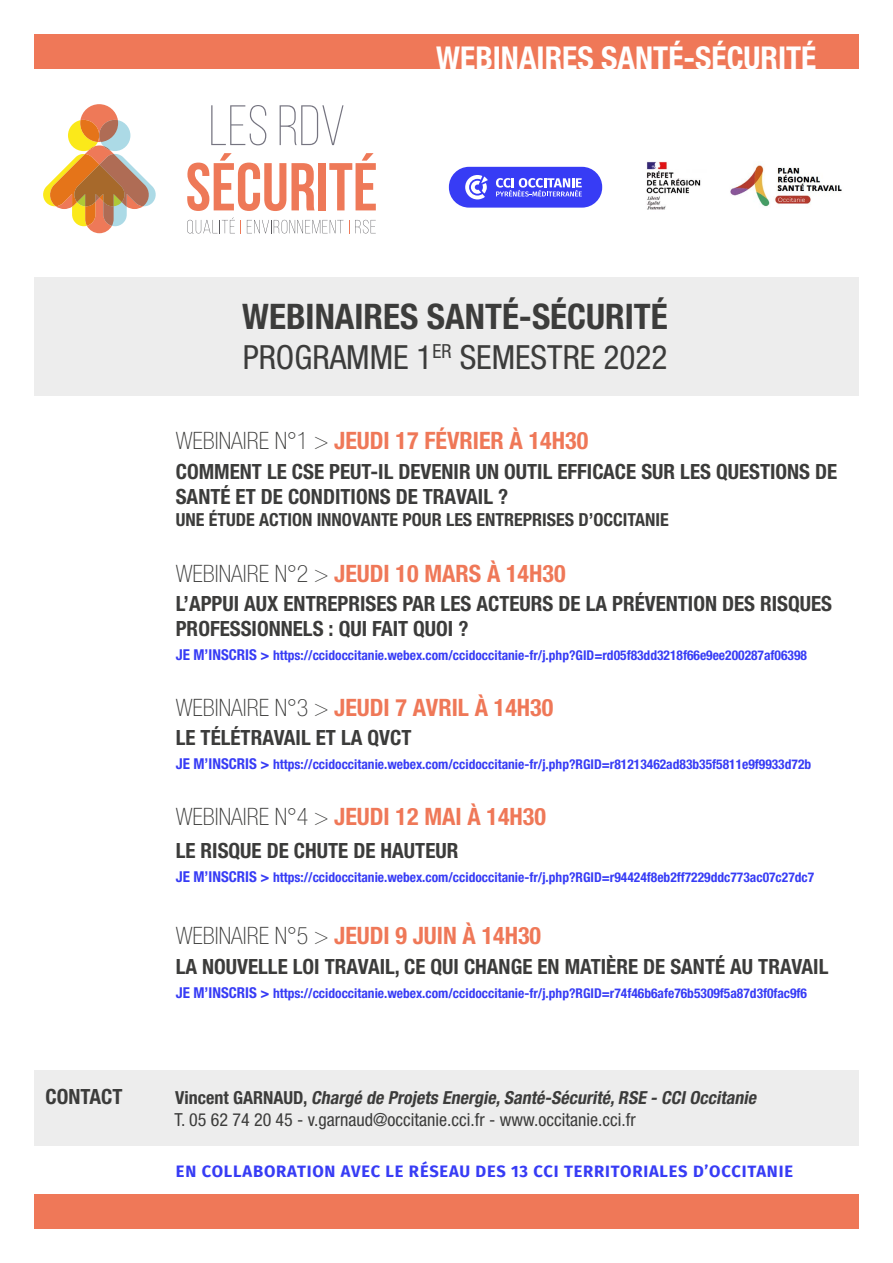
<style>
.page{position:relative;width:893px;height:1263px;background:#fff}
.page>*{position:absolute;margin:0;border:0;box-sizing:border-box;transform-origin:0 0}
.t1{font:700 condensed 35.25px "Helvetica Neue LT Std";color:#3c3c3b}
.t2{font:condensed 33.3px "Helvetica Neue LT Std";color:#3c3c3b}
.t3{font:700 condensed 31.5px "Helvetica Neue LT Std";color:#fff}
.t4{font:700 condensed 24px "Helvetica Neue LT Std";color:#ef7858}
.t5{font:700 condensed 21px/25.2px "Helvetica Neue LT Std";color:#3c3c3b}
.t6{font:italic 700 condensed 18px "Helvetica Neue LT Std";color:#3c3c3b}
.t7{font:condensed 18px "Helvetica Neue LT Std";color:#3c3c3b}
.t8{font:700 condensed 18px "Helvetica Neue LT Std";color:#3c3c3b}
.t9{font:700 16.5px "Fira Sans";letter-spacing:.05em;color:#373cf5}
.t10{font:700 condensed 13.5px "Helvetica Neue LT Std";color:#373cf5}
.s1{font-weight:100;color:#3c3c3b}
.s2{font-size:15px}
.s3{font-style:normal}
</style>
<div class="page">
<div style="left:34px;top:34px;width:825px;height:34px;background:#ef7858"></div>
<div style="left:34px;top:277px;width:825px;height:118px;background:#ededed"></div>
<div style="left:34px;top:1070px;width:825px;height:76px;background:#ededed"></div>
<svg style="left:211px;top:105px;width:55px;height:40px"></svg>
<svg style="left:280px;top:105px;width:63px;height:40px"></svg>
<svg style="left:187px;top:153px;width:128px;height:58px"></svg>
<div style="left:319px;top:163px;width:7px;height:47px;background:#ee7958"></div>
<svg style="left:329px;top:153px;width:47px;height:57px"></svg>
<svg style="left:187px;top:217px;width:48px;height:17px"></svg>
<svg style="left:246px;top:220px;width:97px;height:13px"></svg>
<svg style="left:349px;top:220px;width:27px;height:13px"></svg>
<svg style="left:43px;top:104px;width:113px;height:129px"></svg>
<div style="left:34px;top:1195px;width:825px;height:34px;background:#ef7858"></div>
<div style="left:449px;top:167px;width:153px;height:41px;background:#373cf5;border-radius:20px"></div>
<svg style="left:465px;top:175px;width:23px;height:24px"></svg>
<svg style="left:496px;top:178px;width:86px;height:19px"></svg>
<img style="left:730px;top:165px;width:112px;height:42px">
<img style="left:646px;top:161px;width:55px;height:49px">
<p class="t3" style="left:436px;top:38px;width:382px">WEBINAIRES SANTÉ-SÉCURITÉ</p>
<p class="t1" style="left:242px;top:295px;width:427px">WEBINAIRES SANTÉ-SÉCURITÉ</p>
<p class="t2" style="left:243px;top:338px;width:426px">PROGRAMME 1<sup>ER</sup> SEMESTRE 2022</p>
<p class="t4" style="left:176px;top:426px;width:414px"><span class="s1">WEBINAIRE N°1 &gt;</span> JEUDI 17 FÉVRIER À 14H30</p>
<p class="t5" style="left:176px;top:459px;width:663px">COMMENT LE CSE PEUT-IL DEVENIR UN OUTIL EFFICACE SUR LES QUESTIONS DE<br>SANTÉ ET DE CONDITIONS DE TRAVAIL ?</p>
<p class="t8" style="left:176px;top:508px;width:495px">UNE ÉTUDE ACTION INNOVANTE POUR LES ENTREPRISES D’OCCITANIE</p>
<p class="t4" style="left:176px;top:558px;width:391px"><span class="s1">WEBINAIRE N°2 &gt;</span> JEUDI 10 MARS À 14H30</p>
<p class="t5" style="left:176px;top:591px;width:658px">L’APPUI AUX ENTREPRISES PAR LES ACTEURS DE LA PRÉVENTION DES RISQUES<br>PROFESSIONNELS : QUI FAIT QUOI ?</p>
<p class="t10" style="left:176px;top:647px;width:633px"><span class="s2">JE M’INSCRIS &gt;</span> https://ccidoccitanie.webex.com/ccidoccitanie-fr/j.php?GID=rd05f83dd3218f66e9ee200287af06398</p>
<p class="t4" style="left:176px;top:693px;width:379px"><span class="s1">WEBINAIRE N°3 &gt;</span> JEUDI 7 AVRIL À 14H30</p>
<p class="t5" style="left:176px;top:725px;width:237px">LE TÉLÉTRAVAIL ET LA QVCT</p>
<p class="t10" style="left:176px;top:756px;width:637px"><span class="s2">JE M’INSCRIS &gt;</span> https://ccidoccitanie.webex.com/ccidoccitanie-fr/j.php?RGID=r81213462ad83b35f5811e9f9933d72b</p>
<p class="t4" style="left:176px;top:802px;width:372px"><span class="s1">WEBINAIRE N°4 &gt;</span> JEUDI 12 MAI À 14H30</p>
<p class="t5" style="left:176px;top:838px;width:284px">LE RISQUE DE CHUTE DE HAUTEUR</p>
<p class="t10" style="left:176px;top:869px;width:640px"><span class="s2">JE M’INSCRIS &gt;</span> https://ccidoccitanie.webex.com/ccidoccitanie-fr/j.php?RGID=r94424f8eb2ff7229ddc773ac07c27dc7</p>
<p class="t4" style="left:176px;top:921px;width:367px"><span class="s1">WEBINAIRE N°5 &gt;</span> JEUDI 9 JUIN À 14H30</p>
<p class="t5" style="left:176px;top:953px;width:654px">LA NOUVELLE LOI TRAVAIL, CE QUI CHANGE EN MATIÈRE DE SANTÉ AU TRAVAIL</p>
<p class="t10" style="left:176px;top:985px;width:633px"><span class="s2">JE M’INSCRIS &gt;</span> https://ccidoccitanie.webex.com/ccidoccitanie-fr/j.php?RGID=r74f46b6afe76b5309f5a87d3f0fac9f6</p>
<p class="t5" style="left:46px;top:1084px;width:78px">CONTACT</p>
<p class="t6" style="left:175px;top:1087px;width:586px"><span class="s3">V i n c e n t G A R N A U D ,</span> Chargé de Projets Energie,Santé-Sécurité,RSE -CCIOccitanie</p>
<p class="t7" style="left:175px;top:1109px;width:463px">T. 05 62 74 20 45 - v.garnaud@occitanie.cci.fr - www.occitanie.cci.fr</p>
<p class="t9" style="left:176px;top:1158px;width:619px">EN COLLABORATION AVEC LE RÉSEAU DES 13 CCI TERRITORIALES D’OCCITANIE</p>
</div>
